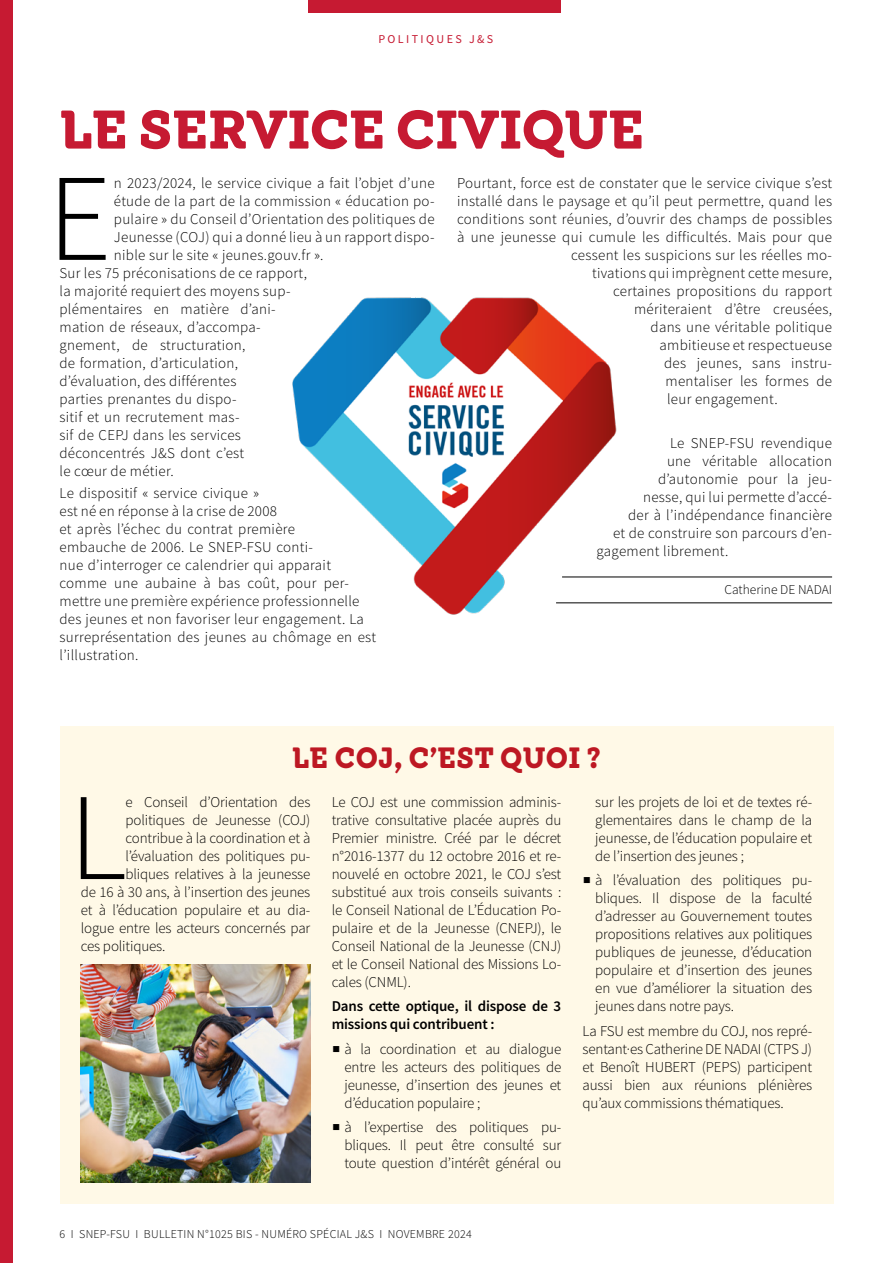
<style>
.page{position:relative;width:893px;height:1263px;background:#fff}
.page>*{position:absolute;margin:0;border:0;box-sizing:border-box;transform-origin:0 0}
.t1{font:300 124.2px "Source Sans Pro";color:#000}
.t2{font:700 55.5px "Winden Alt";color:#c61a32;scale:.96 1}
.t3{font:700 30px "Winden Alt";letter-spacing:.015em;color:#bd1823;scale:.92 1}
.t4{font:300 15px/18px "Source Sans Pro";letter-spacing:.02em;color:#000;text-align:justify}
.t5{font:300 15px "Source Sans Pro";letter-spacing:-.01em;color:#000}
.t6{font:600 15px/18px "Source Sans Pro";letter-spacing:-.01em;color:#000}
.t7{font:300 13.5px "Source Sans Pro";color:#000}
.t8{font:300 12px "Source Sans Pro";letter-spacing:.02em;color:#000}
.t9{font:12px "Source Sans Pro";letter-spacing:.2em;color:#c61a32}
.s1{font-weight:200}
</style>
<div class="page">
<hr style="left:562px;top:577px;width:270px;height:1px;background:#000">
<hr style="left:556px;top:603px;width:276px;height:1px;background:#000">
<div style="left:60px;top:726px;width:773px;height:477px;background:#fff9e7"></div>
<div style="left:0;top:0;width:13px;height:1263px;background:#c61a32"></div>
<div style="left:308px;top:0;width:253px;height:13px;background:#c61a32"></div>
<img style="left:292px;top:297px;width:342px;height:318px">
<img style="left:81px;top:965px;width:229px;height:217px">
<p class="t9" style="left:378px;top:31px;width:116px">POLITIQUES J&amp;S</p>
<h2 class="t2" style="left:60px;top:93px;width:610px">LE SERVICE CIVIQUE</h2>
<h1 class="t1" style="left:47px;top:142px;width:65px">E</h1>
<p class="t4" style="left:114px;top:174px;width:322px">n 2023/2024, le service civique a fait l’objet d’une</p>
<p class="t4" style="left:457px;top:174px;width:376px">Pourtant, force est de constater que le service civique s’est</p>
<p class="t4" style="left:457px;top:192px;width:376px">installé dans le paysage et qu’il peut permettre, quand les</p>
<p class="t4" style="left:457px;top:210px;width:376px">conditions sont réunies, d’ouvrir des champs de possibles</p>
<p class="t4" style="left:457px;top:228px;width:376px">à une jeunesse qui cumule les difficultés. Mais pour que</p>
<p class="t4" style="left:571px;top:246px;width:262px">cessent les suspicions sur les réelles mo-</p>
<p class="t4" style="left:592px;top:264px;width:241px">tivations qui imprègnent cette mesure,</p>
<p class="t4" style="left:613px;top:282px;width:220px">certaines propositions du rapport</p>
<p class="t4" style="left:634px;top:300px;width:200px">mériteraient d’être creusées,</p>
<p class="t4" style="left:651px;top:318px;width:183px">dans une véritable politique</p>
<p class="t4" style="left:660px;top:336px;width:174px">ambitieuse et respectueuse</p>
<p class="t4" style="left:664px;top:354px;width:170px">des jeunes, sans instru-</p>
<p class="t4" style="left:666px;top:372px;width:168px">mentaliser les formes de</p>
<p class="t4" style="left:667px;top:390px;width:112px">leur engagement.</p>
<p class="t4" style="left:670px;top:434px;width:164px">Le SNEP-FSU revendique</p>
<p class="t4" style="left:667px;top:452px;width:167px">une véritable allocation</p>
<p class="t4" style="left:658px;top:470px;width:175px">d’autonomie pour la jeu-</p>
<p class="t4" style="left:643px;top:488px;width:190px">nesse, qui lui permette d’accé-</p>
<p class="t4" style="left:628px;top:506px;width:206px">der à l’indépendance financière</p>
<p class="t4" style="left:613px;top:524px;width:220px">et de construire son parcours d’en-</p>
<p class="t4" style="left:597px;top:542px;width:133px">gagement librement.</p>
<p class="t7" style="left:724px;top:581px;width:109px">Catherine DE NADAI</p>
<p class="t4" style="left:114px;top:192px;width:322px">étude de la part de la commission « éducation po-</p>
<p class="t4" style="left:114px;top:210px;width:322px">pulaire » du Conseil d’Orientation des politiques de</p>
<p class="t4" style="left:114px;top:228px;width:322px">Jeunesse (COJ) qui a donné lieu à un rapport dispo-</p>
<p class="t4" style="left:114px;top:246px;width:211px">nible sur le site « jeunes.gouv.fr ».</p>
<p class="t4" style="left:60px;top:264px;width:249px">Sur les 75 préconisations de ce rapport,</p>
<p class="t4" style="left:60px;top:282px;width:232px">la majorité requiert des moyens sup-</p>
<p class="t4" style="left:60px;top:300px;width:218px">plémentaires en matière d’ani-</p>
<p class="t4" style="left:60px;top:318px;width:203px">mation de réseaux, d’accompa-</p>
<p class="t4" style="left:60px;top:336px;width:188px">gnement, de structuration,</p>
<p class="t4" style="left:60px;top:354px;width:180px">de formation, d’articulation,</p>
<p class="t4" style="left:60px;top:372px;width:179px">d’évaluation, des différentes</p>
<p class="t4" style="left:60px;top:390px;width:178px">parties prenantes du dispo-</p>
<p class="t4" style="left:60px;top:408px;width:181px">sitif et un recrutement mas-</p>
<p class="t4" style="left:60px;top:426px;width:183px">sif de CEPJ dans les services</p>
<p class="t4" style="left:60px;top:444px;width:186px">déconcentrés J&amp;S dont c’est</p>
<p class="t4" style="left:60px;top:462px;width:116px">le cœur de métier.</p>
<p class="t4" style="left:60px;top:484px;width:318px;text-align:left">Le dispositif « service civique »<br>est né en réponse à la crise de 2008<br>et après l’échec du contrat première<br>embauche de 2006. Le SNEP-FSU conti-<br>nue d’interroger ce calendrier qui apparait comme une aubaine à bas coût, pour per&shy;mettre une première expérience professionnelle des jeunes et non favoriser leur engagement. La surreprésentation des jeunes au chômage en est l’illustration.</p>
<h3 class="t3" style="left:292px;top:738px;width:337px">LE COJ, C’EST QUOI ?</h3>
<h1 class="t1" style="left:69px;top:762px;width:60px">L</h1>
<p class="t5" style="left:126px;top:793px;width:186px">e Conseil d’Orientation des</p>
<p class="t5" style="left:126px;top:811px;width:186px">politiques de Jeunesse (COJ)</p>
<p class="t5" style="left:126px;top:829px;width:186px">contribue à la coordination et à</p>
<p class="t5" style="left:126px;top:847px;width:186px">l’évaluation des politiques pu-</p>
<p class="t5" style="left:126px;top:865px;width:186px">bliques relatives à la jeunesse</p>
<p class="t5" style="left:81px;top:883px;width:231px">de 16 à 30 ans, à l’insertion des jeunes</p>
<p class="t5" style="left:81px;top:901px;width:231px">et à l’éducation populaire et au dia-</p>
<p class="t5" style="left:81px;top:919px;width:231px">logue entre les acteurs concernés par</p>
<p class="t5" style="left:81px;top:937px;width:86px">ces politiques.</p>
<p class="t4" style="left:332px;top:793px;width:231px">Le COJ est une commission adminis&shy;trative consultative placée auprès du Premier ministre. Créé par le décret n°2016-1377 du 12 octobre 2016 et re&shy;nouvelé en octobre 2021, le COJ s’est substitué aux trois conseils suivants : le Conseil National de L’Éducation Po&shy;pulaire et de la Jeunesse (CNEPJ), le Conseil National de la Jeunesse (CNJ) et le Conseil National des Missions Lo&shy;cales (CNML).</p>
<p class="t6" style="left:332px;top:997px;width:231px">Dans cette optique, il dispose de 3 missions qui contribuent :</p>
<p class="t4" style="left:344px;top:1040px;width:218px;text-indent:-13px"><span class="s1">■</span> à la coordination et au dialogue entre les acteurs des politiques de jeunesse, d’insertion des jeunes et d’éducation populaire ;</p>
<p class="t4" style="left:344px;top:1118px;width:218px;text-indent:-13px"><span class="s1">■</span> à l’expertise des politiques pu&shy;bliques. Il peut être consulté sur toute question d’intérêt général ou</p>
<p class="t4" style="left:595px;top:793px;width:218px">sur les projets de loi et de textes ré&shy;glementaires dans le champ de la jeunesse, de l’éducation populaire et de l’insertion des jeunes ;</p>
<p class="t4" style="left:595px;top:871px;width:218px;text-indent:-13px"><span class="s1">■</span> à l’évaluation des politiques pu&shy;bliques. Il dispose de la faculté d’adresser au Gouvernement toutes propositions relatives aux politiques publiques de jeunesse, d’éducation populaire et d’insertion des jeunes en vue d’améliorer la situation des jeunes dans notre pays.</p>
<p class="t4" style="left:583px;top:1022px;width:231px">La FSU est membre du COJ, nos repré&shy;sentant·es Catherine DE NADAI (CTPS J) et Benoît HUBERT (PEPS) participent aussi bien aux réunions plénières qu’aux commissions thématiques.</p>
<p class="t8" style="left:60px;top:1226px;width:414px">6 I SNEP-FSU I BULLETIN N°1025 BIS - NUMÉRO SPÉCIAL J&amp;S I NOVEMBRE 2024</p>
</div>
